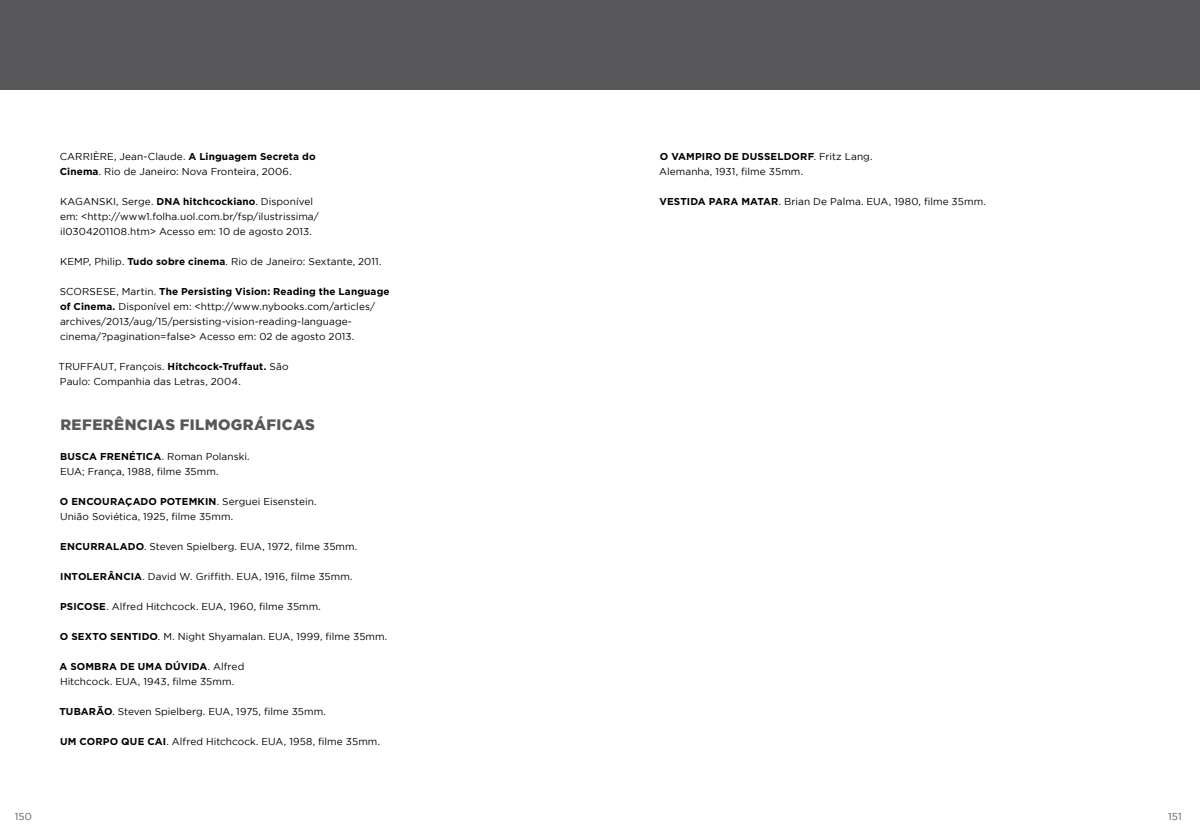
<style>
.page{position:relative;width:1200px;height:840px;background:#fff}
.page>*{position:absolute;margin:0;border:0;box-sizing:border-box;transform-origin:0 0}
.t1{font:900 15px "Gotham";letter-spacing:.025em;color:#58585a}
.t2{font:10px/15px "Gotham";letter-spacing:.01em;color:#000}
.t3{font:10px "Gotham";letter-spacing:.015em;color:#58585a}
.s1{font-weight:700}
</style>
<div class="page">
<div style="left:0;top:0;width:600px;height:90px;background:#58585a"></div>
<div style="left:600px;top:0;width:600px;height:90px;background:#58585a"></div>
<p class="t2" style="left:60px;top:149px;width:257px">CARRIÈRE, Jean-Claude. <span class="s1">A Linguagem Secreta do<br>Cinema</span>. Rio de Janeiro: Nova Fronteira, 2006.</p>
<p class="t2" style="left:60px;top:194px;width:260px">KAGANSKI, Serge. <span class="s1">DNA hitchcockiano</span>. Disponível em: &lt;http://www1.folha.uol.com.br/fsp/ilustrissima/ il0304201108.htm&gt; Acesso em: 10 de agosto 2013.</p>
<p class="t2" style="left:60px;top:254px;width:323px">KEMP, Philip. <span class="s1">Tudo sobre cinema</span>. Rio de Janeiro: Sextante, 2011.</p>
<p class="t2" style="left:60px;top:284px;width:331px">SCORSESE, Martin. <span class="s1">The Persisting Vision: Reading the Language of Cinema.</span> Disponível em: &lt;http://www.nybooks.com/articles/ archives/2013/aug/15/persisting-vision-reading-language&shy;cinema/?pagination=false&gt; Acesso em: 02 de agosto 2013.</p>
<p class="t2" style="left:59px;top:359px;width:231px">TRUFFAUT, François. <span class="s1">Hitchcock-Truffaut.</span> São<br>Paulo: Companhia das Letras, 2004.</p>
<h1 class="t1" style="left:60px;top:416px;width:256px">REFERÊNCIAS FILMOGRÁFICAS</h1>
<p class="t2" style="left:60px;top:449px;width:191px"><span class="s1">BUSCA FRENÉTICA</span>. Roman Polanski.<br>EUA; França, 1988, filme 35mm.</p>
<p class="t2" style="left:60px;top:494px;width:258px"><span class="s1">O ENCOURAÇADO POTEMKIN</span>. Serguei Eisenstein.<br>União Soviética, 1925, filme 35mm.</p>
<p class="t2" style="left:60px;top:539px;width:299px"><span class="s1">ENCURRALADO</span>. Steven Spielberg. EUA, 1972, filme 35mm.</p>
<p class="t2" style="left:60px;top:569px;width:294px"><span class="s1">INTOLERÂNCIA</span>. David W. Griffith. EUA, 1916, filme 35mm.</p>
<p class="t2" style="left:60px;top:599px;width:262px"><span class="s1">PSICOSE</span>. Alfred Hitchcock. EUA, 1960, filme 35mm.</p>
<p class="t2" style="left:60px;top:629px;width:329px"><span class="s1">O SEXTO SENTIDO</span>. M. Night Shyamalan. EUA, 1999, filme 35mm.</p>
<p class="t2" style="left:59px;top:659px;width:186px"><span class="s1">A SOMBRA DE UMA DÚVIDA</span>. Alfred<br>Hitchcock. EUA, 1943, filme 35mm.</p>
<p class="t2" style="left:59px;top:704px;width:268px"><span class="s1">TUBARÃO</span>. Steven Spielberg. EUA, 1975, filme 35mm.</p>
<p class="t2" style="left:60px;top:734px;width:321px"><span class="s1">UM CORPO QUE CAI</span>. Alfred Hitchcock. EUA, 1958, filme 35mm.</p>
<p class="t2" style="left:659px;top:149px;width:215px"><span class="s1">O VAMPIRO DE DUSSELDORF</span>. Fritz Lang.<br>Alemanha, 1931, filme 35mm.</p>
<p class="t2" style="left:659px;top:194px;width:328px"><span class="s1">VESTIDA PARA MATAR</span>. Brian De Palma. EUA, 1980, filme 35mm.</p>
<p class="t3" style="left:15px;top:811px;width:19px">150</p>
<p class="t3" style="left:1168px;top:811px;width:15px">151</p>
</div>
